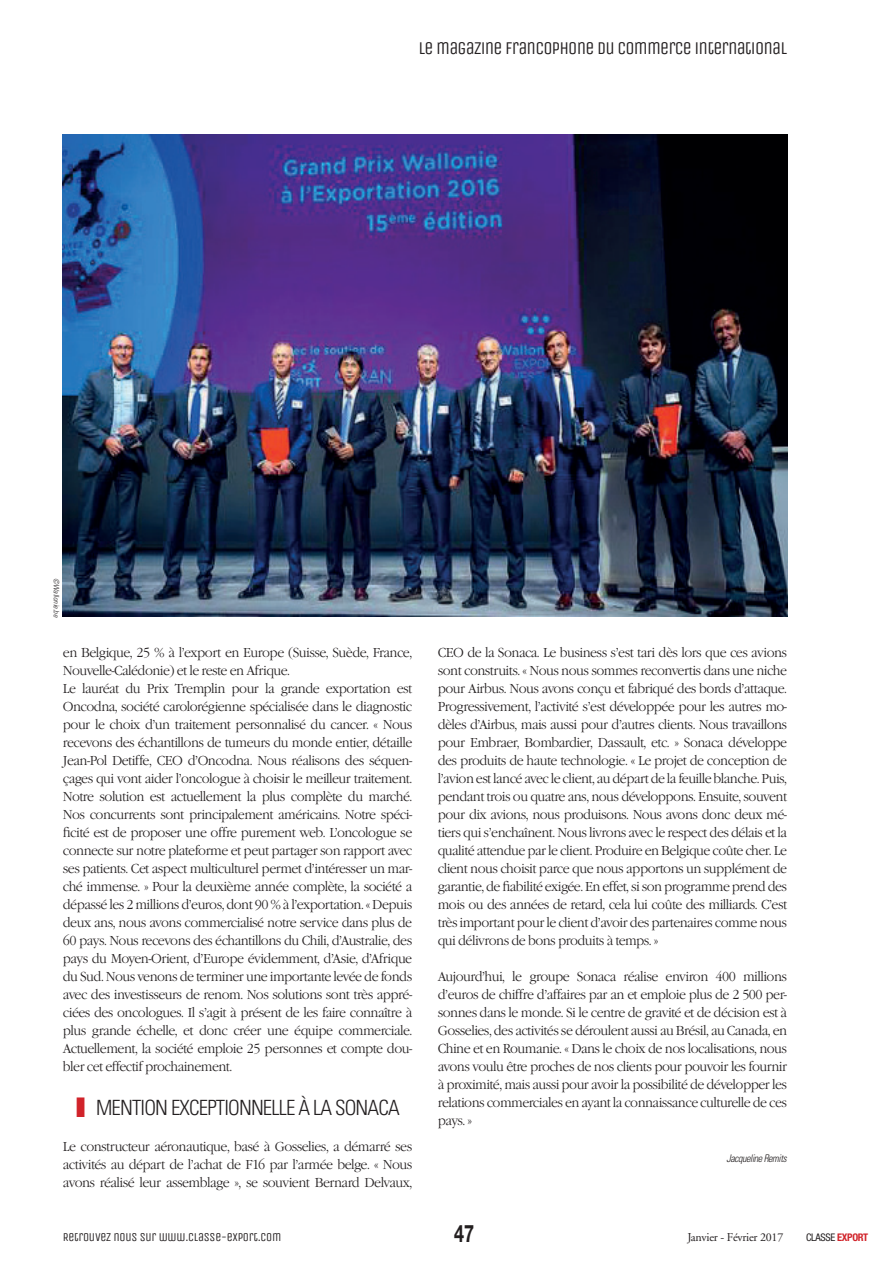
<style>
.page{position:relative;width:893px;height:1263px;background:#fff}
.page>*{position:absolute;margin:0;border:0;box-sizing:border-box;transform-origin:0 0}
.t1{font:700 24px "Helvetica Neue";color:#231f20;scale:.75 1}
.t2{font:300 condensed 21px "Univers";letter-spacing:-.04em;color:#231f20}
.t3{font:18px "Unica One";letter-spacing:-.04em;color:#231f20}
.t4{font:300 13.5px/18px "Garamond Itc T";letter-spacing:-.04em;color:#231f20;text-align:justify;scale:.95 1}
.t5{font:12px "Unica One";letter-spacing:-.02em;color:#231f20}
.t6{font:12px "Adobe Garamond";letter-spacing:-.02em;color:#231f20}
.t7{font:italic 300 condensed 10.5px "Univers";letter-spacing:-.04em;color:#231f20;scale:.95 1}
.t8{font:condensed 10.5px "Helvetica Neue";letter-spacing:-.03em;color:#231f20}
.t9{font:italic 300 condensed 7.5px "Univers";color:#231f20}
.s1{font-weight:900;font-stretch:normal;font-size:27px;color:#d1232a}
.s2{font-weight:700;color:#d1232a}
</style>
<div class="page">
<img style="left:63px;top:135px;width:724px;height:482px">
<h3 class="t3" style="left:419px;top:38px;width:370px">LE MAGAZINE FRANCOPHONE DU COMMERCE INTERNATIONAL</h3>
<p class="t9" style="left:61px;top:578px;width:41px;rotate:90deg">©Wallonie.be</p>
<p class="t4" style="left:63px;top:644px;width:369px;text-align:left">en Belgique, 25 % à l’export en Europe (Suisse, Suède, France, Nouvelle-Calédonie) et le reste en Afrique.<br>Le lauréat du Prix Tremplin pour la grande exportation est Oncodna, société carolorégienne spécialisée dans le diagnostic pour le choix d’un traitement personnalisé du cancer. « Nous recevons des échantillons de tumeurs du monde entier, détaille Jean-Pol Detiffe, CEO d’Oncodna. Nous réalisons des séquen&shy;çages qui vont aider l’oncologue à choisir le meilleur traitement.<br>Notre solution est actuellement la plus complète du marché.<br>Nos concurrents sont principalement américains. Notre spéci&shy;ficité est de proposer une offre purement web. L’oncologue se connecte sur notre plateforme et peut partager son rapport avec ses patients. Cet aspect multiculturel permet d’intéresser un mar&shy;ché immense. » Pour la deuxième année complète, la société a dépassé les 2 millions d’euros, dont 90 % à l’exportation. « Depuis deux ans, nous avons commercialisé notre service dans plus de 60 pays. Nous recevons des échantillons du Chili, d’Australie, des pays du Moyen-Orient, d’Europe évidemment, d’Asie, d’Afrique du Sud. Nous venons de terminer une importante levée de fonds avec des investisseurs de renom. Nos solutions sont très appré&shy;ciées des oncologues. Il s’agit à présent de les faire connaître à plus grande échelle, et donc créer une équipe commerciale.<br>Actuellement, la société emploie 25 personnes et compte dou&shy;bler cet effectif prochainement.</p>
<h2 class="t2" style="left:75px;top:1095px;width:326px"><span class="s1">I</span> MENTION EXCEPTIONNELLE À LA SONACA</h2>
<p class="t4" style="left:63px;top:1137px;width:369px">Le constructeur aéronautique, basé à Gosselies, a démarré ses activités au départ de l’achat de F16 par l’armée belge. « Nous avons réalisé leur assemblage », se souvient Bernard Delvaux,</p>
<p class="t4" style="left:438px;top:644px;width:369px">CEO de la Sonaca. Le business s’est tari dès lors que ces avions sont construits. « Nous nous sommes reconvertis dans une niche pour Airbus. Nous avons conçu et fabriqué des bords d’attaque.<br>Progressivement, l’activité s’est développée pour les autres mo&shy;dèles d’Airbus, mais aussi pour d’autres clients. Nous travaillons pour Embraer, Bombardier, Dassault, etc. » Sonaca développe des produits de haute technologie. « Le projet de conception de l’avion est lancé avec le client, au départ de la feuille blanche. Puis, pendant trois ou quatre ans, nous développons. Ensuite, souvent pour dix avions, nous produisons. Nous avons donc deux mé&shy;tiers qui s’enchaînent. Nous livrons avec le respect des délais et la qualité attendue par le client. Produire en Belgique coûte cher. Le client nous choisit parce que nous apportons un supplément de garantie, de fiabilité exigée. En effet, si son programme prend des mois ou des années de retard, cela lui coûte des milliards. C’est très important pour le client d’avoir des partenaires comme nous qui délivrons de bons produits à temps. »</p>
<p class="t4" style="left:438px;top:968px;width:369px">Aujourd’hui, le groupe Sonaca réalise environ 400 millions d’euros de chiffre d’affaires par an et emploie plus de 2 500 per&shy;sonnes dans le monde. Si le centre de gravité et de décision est à Gosselies, des activités se déroulent aussi au Brésil, au Canada, en Chine et en Roumanie. « Dans le choix de nos localisations, nous avons voulu être proches de nos clients pour pouvoir les fournir à proximité, mais aussi pour avoir la possibilité de développer les relations commerciales en ayant la connaissance culturelle de ces pays. »</p>
<p class="t7" style="left:726px;top:1151px;width:65px">Jacqueline Remits</p>
<h1 class="t1" style="left:454px;top:1218px;width:28px">47</h1>
<p class="t5" style="left:63px;top:1230px;width:220px">RETROUVEZ NOUS SUR WWW.CLASSE-EXPORT.COM</p>
<p class="t6" style="left:687px;top:1231px;width:97px">Janvier - Février 2017</p>
<p class="t8" style="left:806px;top:1231px;width:64px">CLASSE <span class="s2">EXPORT</span></p>
</div>
